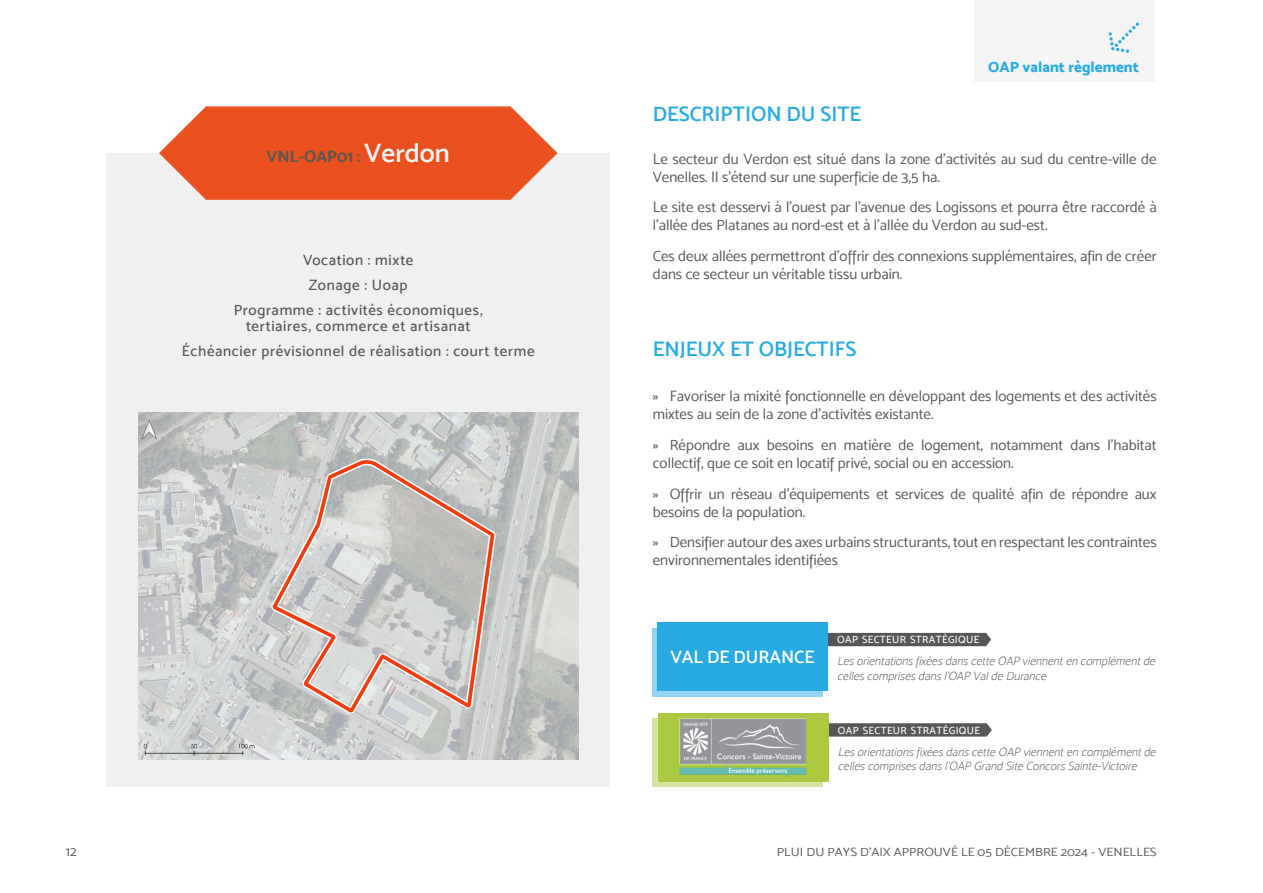
<style>
.page{position:relative;width:1263px;height:893px;background:#fff}
.page>*{position:absolute;margin:0;border:0;box-sizing:border-box;transform-origin:0 0}
.Titre_3_-_bleu{font:21px "Mosk Semi Bold 600";color:#28abe3}
.symbole3{font:18px "Mosk Semi Bold 600";color:#fff}
.Nom_OAP{font:16.5px "Mosk Bold 700";color:#575756}
.t1{font:15px/18px "Mosk Normal 400";color:#575756}
.Encadré{font:15px/16.5px "Mosk Medium 500";letter-spacing:.045em;color:#575756;text-align:center}
.t2{font:15px "Mosk Extra Bold 800";color:#28abe3}
.t3{font:13.5px "Mosk Normal 400";color:#575756}
.symbole_2{font:italic 12px/14.4px "Mosk Thin 100";color:#575756}
.t4{font:12px "Mosk Normal 400";color:#575756;scale:1.1 1}
.symbole{font:10.5px "Mosk Medium 500";letter-spacing:.03em;color:#fff}
.s1{font-family:"Mosk Semi Bold 600";font-size:27px;color:#f4f4f4}
.s2{font-family:"Mosk Medium 500"}
</style>
<div class="page">
<div style="left:106px;top:153px;width:504px;height:634px;background:#f0f0f0"></div>
<svg style="left:159px;top:106px;width:399px;height:94px;background:#ea6439"></svg>
<svg style="left:653px;top:719px;width:170px;height:68px"></svg>
<svg style="left:828px;top:723px;width:164px;height:14px;background:#636261"></svg>
<div style="left:658px;top:713px;width:170px;height:68px;background:#abca41"></div>
<img style="left:680px;top:718px;width:126px;height:58px">
<div style="left:652px;top:628px;width:170px;height:68px;background:#93d5f1"></div>
<div style="left:827px;top:633px;width:164px;height:13px;background:#585757"></div>
<div style="left:657px;top:623px;width:170px;height:68px;background:#28abe3"></div>
<img style="left:138px;top:412px;width:440px;height:347px">
<div style="left:974px;top:0;width:180px;height:81px;background:#f4f4f4"></div>
<svg style="left:1108px;top:22px;width:31px;height:31px"></svg>
<p class="Nom_OAP" style="left:267px;top:146px;width:185px">VNL-OAP01 : <span class="s1">Verdon</span></p>
<p class="Encadré" style="left:303px;top:251px;width:112px">Vocation : mixte</p>
<p class="Encadré" style="left:309px;top:276px;width:100px">Zonage : Uoap</p>
<p class="Encadré" style="left:234px;top:301px;width:251px">Programme : activités économiques, tertiaires, commerce et artisanat</p>
<p class="Encadré" style="left:182px;top:343px;width:354px">Échéancier prévisionnel de réalisation : court terme</p>
<p class="Titre_3_-_bleu" style="left:653px;top:102px;width:210px">DESCRIPTION DU SITE</p>
<p class="t2" style="left:988px;top:57px;width:152px">OAP valant règlement</p>
<p class="t1" style="left:653px;top:150px;width:505px">Le secteur du Verdon est situé dans la zone d’activités au sud du centre-ville de<br>Venelles. Il s’étend sur une superficie de 3,5 ha.</p>
<p class="t1" style="left:653px;top:198px;width:505px">Le site est desservi à l’ouest par l’avenue des Logissons et pourra être raccordé à l’allée des Platanes au nord-est et à l’allée du Verdon au sud-est.</p>
<p class="t1" style="left:653px;top:247px;width:505px">Ces deux allées permettront d’offrir des connexions supplémentaires, afin de créer dans ce secteur un véritable tissu urbain.</p>
<p class="Titre_3_-_bleu" style="left:653px;top:337px;width:205px">ENJEUX ET OBJECTIFS</p>
<p class="t1" style="left:653px;top:387px;width:505px"><span class="s2">»</span> Favoriser la mixité fonctionnelle en développant des logements et des activités mixtes au sein de la zone d'activités existante.</p>
<p class="t1" style="left:653px;top:436px;width:505px"><span class="s2">»</span> Répondre aux besoins en matière de logement, notamment dans l’habitat collectif, que ce soit en locatif privé, social ou en accession.</p>
<p class="t1" style="left:653px;top:484px;width:505px"><span class="s2">»</span> Offrir un réseau d'équipements et services de qualité afin de répondre aux besoins de la population.</p>
<p class="t1" style="left:653px;top:533px;width:505px"><span class="s2">»</span> Densifier autour des axes urbains structurants, tout en respectant les contraintes environnementales identifiées</p>
<p class="symbole" style="left:837px;top:634px;width:144px">OAP SECTEUR STRATÉGIQUE</p>
<p class="symbole3" style="left:670px;top:646px;width:146px">VAL DE DURANCE</p>
<p class="symbole_2" style="left:837px;top:654px;width:322px">Lesorientationsfixéesdanscette OAP viennenten complémentde cellescomprisesdansl’OAP Valde Durance</p>
<p class="symbole" style="left:838px;top:724px;width:144px">OAP SECTEUR STRATÉGIQUE</p>
<p class="symbole_2" style="left:838px;top:745px;width:322px">Lesorientationsfixéesdanscette OAP viennenten complémentde cellescomprisesdansl’OAP Grand Site ConcorsSainte-Victoire</p>
<p class="t3" style="left:66px;top:843px;width:12px">12</p>
<p class="t4" style="left:777px;top:844px;width:347px">PLUI DU PAYS D’AIX APPROUVÉ LE 05 DÉCEMBRE 2024 - VENELLES</p>
</div>
